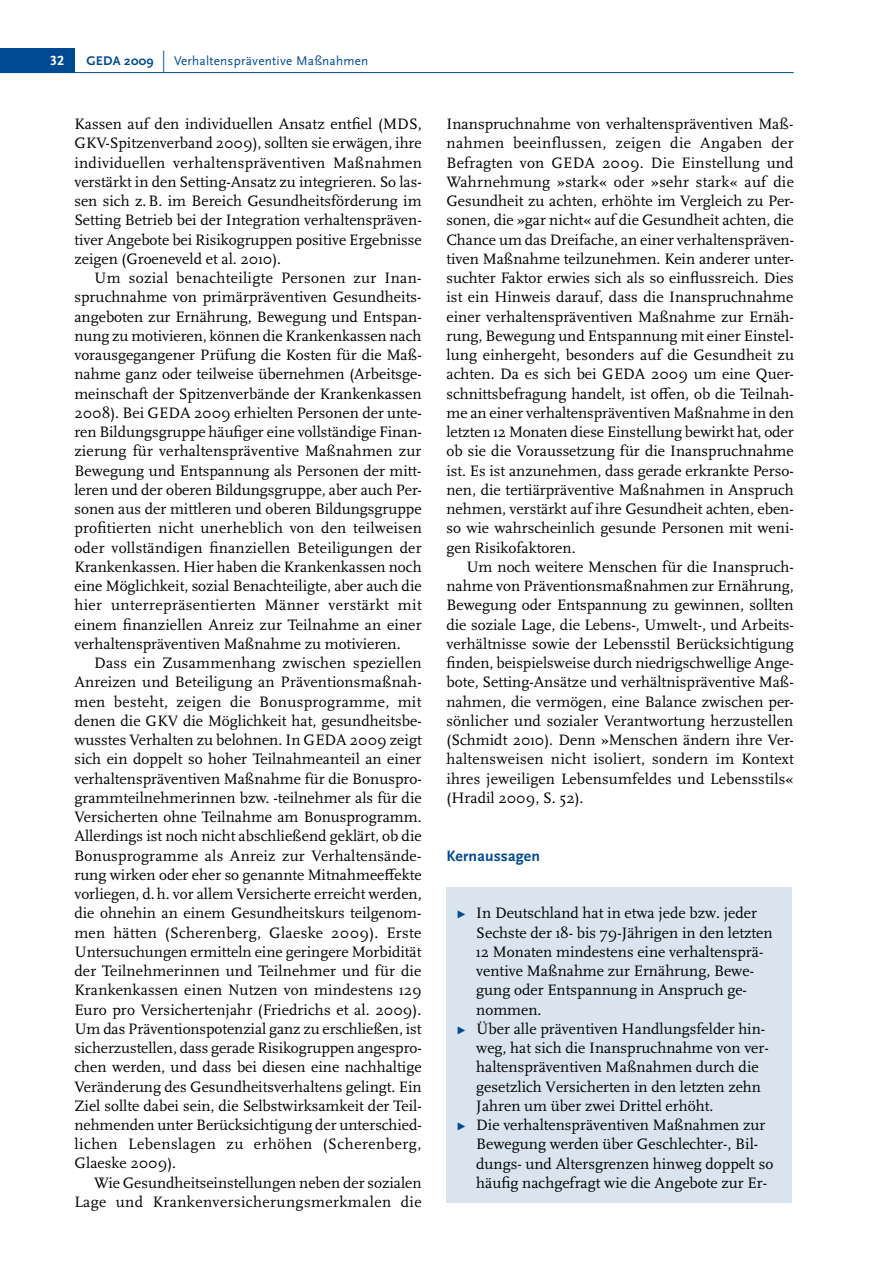
<style>
.page{position:relative;width:893px;height:1280px;background:#fff}
.page>*{position:absolute;margin:0;border:0;box-sizing:border-box;transform-origin:0 0}
.t1{font:15.75px/19.2px "Scala Pro";color:#000;text-align:justify}
.t2{font:700 15.75px "Scala Sans Pro";letter-spacing:.01em;color:#004a93}
.t3{font:700 14px "Scala Sans Pro";color:#fff}
.t4{font:13.12px "Scala Sans Pro";letter-spacing:.02em;color:#004a93}
.s1{font-weight:700}
.s2{font-family:"Scala Pro";font-size:22.05px}
.s3{color:#004a93}
</style>
<div class="page">
<hr style="left:0;top:72px;width:794px;height:1px;background:#004a93">
<div style="left:0;top:48px;width:74px;height:25px;background:#004a93"></div>
<div style="left:446px;top:887px;width:346px;height:316px;background:#d9e4ef"></div>
<p class="t3" style="left:50px;top:52px;width:15px">32</p>
<p class="t4" style="left:86px;top:53px;width:283px"><span class="s1">GEDA 2009</span> <span class="s2">|</span> Verhaltenspräventive Maßnahmen</p>
<p class="t1" style="left:74px;top:114px;width:349px">Kassen auf den individuellen Ansatz entfiel (MDS, GKV-Spitzenverband 2009), sollten sie erwägen, ihre individuellen verhaltenspräventiven Maßnahmen verstärkt in den Setting-Ansatz zu integrieren. So las&shy;sen sich z.B. im Bereich Gesundheitsförderung im Setting Betrieb bei der Integration verhaltenspräven&shy;tiver Angebote bei Risikogruppen positive Ergebnisse zeigen (Groeneveld et al. 2010).</p>
<p class="t1" style="left:74px;top:268px;width:349px;text-indent:20px">Um sozial benachteiligte Personen zur Inan&shy;spruchnahme von primärpräventiven Gesundheits&shy;angeboten zur Ernährung, Bewegung und Entspan&shy;nung zu motivieren, können die Krankenkassen nach vorausgegangener Prüfung die Kosten für die Maß&shy;nahme ganz oder teilweise übernehmen (Arbeitsge&shy;meinschaft der Spitzenverbände der Krankenkassen 2008). Bei GEDA 2009 erhielten Personen der unte&shy;ren Bildungsgruppe häufiger eine vollständige Finan&shy;zierung für verhaltenspräventive Maßnahmen zur Bewegung und Entspannung als Personen der mitt&shy;leren und der oberen Bildungsgruppe, aber auch Per&shy;sonen aus der mittleren und oberen Bildungsgruppe profitierten nicht unerheblich von den teilweisen oder vollständigen finanziellen Beteiligungen der Krankenkassen. Hier haben die Krankenkassen noch eine Möglichkeit, sozial Benachteiligte, aber auch die hier unterrepräsentierten Männer verstärkt mit einem finanziellen Anreiz zur Teilnahme an einer verhaltenspräventiven Maßnahme zu motivieren.</p>
<p class="t1" style="left:74px;top:653px;width:349px;text-indent:20px">Dass ein Zusammenhang zwischen speziellen Anreizen und Beteiligung an Präventionsmaßnah&shy;men besteht, zeigen die Bonusprogramme, mit denen die GKV die Möglichkeit hat, gesundheitsbe&shy;wusstes Verhalten zu belohnen. In GEDA 2009 zeigt sich ein doppelt so hoher Teilnahmeanteil an einer verhaltenspräventiven Maßnahme für die Bonuspro&shy;grammteilnehmerinnen bzw. -teilnehmer als für die Versicherten ohne Teilnahme am Bonusprogramm.<br>Allerdings ist noch nicht abschließend geklärt, ob die Bonusprogramme als Anreiz zur Verhaltensände&shy;rung wirken oder eher so genannte Mitnahmeeffekte vorliegen, d.h. vor allem Versicherte erreicht werden, die ohnehin an einem Gesundheitskurs teilgenom&shy;men hätten (Scherenberg, Glaeske 2009). Erste Untersuchungen ermitteln eine geringere Morbidität der Teilnehmerinnen und Teilnehmer und für die Krankenkassen einen Nutzen von mindestens 129<br>Euro pro Versichertenjahr (Friedrichs et al. 2009).<br>Um das Präventionspotenzial ganz zu erschließen, ist sicherzustellen, dass gerade Risikogruppen angespro&shy;chen werden, und dass bei diesen eine nachhaltige Veränderung des Gesundheitsverhaltens gelingt. Ein Ziel sollte dabei sein, die Selbstwirksamkeit der Teil&shy;nehmenden unter Berücksichtigung der unterschied&shy;lichen Lebenslagen zu erhöhen (Scherenberg, Glaeske 2009).</p>
<p class="t1" style="left:74px;top:1173px;width:349px;text-align:right">Wie Gesundheitseinstellungen neben der sozialen<br>Lage und Krankenversicherungsmerkmalen die</p>
<p class="t1" style="left:446px;top:114px;width:349px">Inanspruchnahme von verhaltenspräventiven Maß&shy;nahmen beeinflussen, zeigen die Angaben der Befragten von GEDA 2009. Die Einstellung und Wahrnehmung »stark« oder »sehr stark« auf die Gesundheit zu achten, erhöhte im Vergleich zu Per&shy;sonen, die »gar nicht« auf die Gesundheit achten, die Chance um das Dreifache, an einer verhaltenspräven&shy;tiven Maßnahme teilzunehmen. Kein anderer unter&shy;suchter Faktor erwies sich als so einflussreich. Dies ist ein Hinweis darauf, dass die Inanspruchnahme einer verhaltenspräventiven Maßnahme zur Ernäh&shy;rung, Bewegung und Entspannung mit einer Einstel&shy;lung einhergeht, besonders auf die Gesundheit zu achten. Da es sich bei GEDA 2009 um eine Quer&shy;schnittsbefragung handelt, ist offen, ob die Teilnah&shy;me an einer verhaltenspräventiven Maßnahme in den letzten 12 Monaten diese Einstellung bewirkt hat, oder ob sie die Voraussetzung für die Inanspruchnahme ist. Es ist anzunehmen, dass gerade erkrankte Perso&shy;nen, die tertiärpräventive Maßnahmen in Anspruch nehmen, verstärkt auf ihre Gesundheit achten, eben&shy;so wie wahrscheinlich gesunde Personen mit weni&shy;gen Risikofaktoren.</p>
<p class="t1" style="left:446px;top:557px;width:349px;text-indent:20px">Um noch weitere Menschen für die Inanspruch&shy;nahme von Präventionsmaßnahmen zur Ernährung, Bewegung oder Entspannung zu gewinnen, sollten die soziale Lage, die Lebens-, Umwelt-, und Arbeits&shy;verhältnisse sowie der Lebensstil Berücksichtigung finden, beispielsweise durch niedrigschwellige Ange&shy;bote, Setting-Ansätze und verhältnispräventive Maß&shy;nahmen, die vermögen, eine Balance zwischen per&shy;sönlicher und sozialer Verantwortung herzustellen (Schmidt 2010). Denn »Menschen ändern ihre Ver&shy;haltensweisen nicht isoliert, sondern im Kontext ihres jeweiligen Lebensumfeldes und Lebensstils« (Hradil 2009, S. 52).</p>
<p class="t2" style="left:446px;top:846px;width:95px">Kernaussagen</p>
<p class="t1" style="left:456px;top:903px;width:302px"><span class="s3">▶</span> In Deutschland hat in etwa jede bzw. jeder</p>
<p class="t1" style="left:476px;top:923px;width:298px">Sechste der 18- bis 79-Jährigen in den letzten</p>
<p class="t1" style="left:476px;top:942px;width:289px">12 Monaten mindestens eine verhaltensprä-</p>
<p class="t1" style="left:476px;top:961px;width:279px">ventive Maßnahme zur Ernährung, Bewe-</p>
<p class="t1" style="left:476px;top:980px;width:272px">gung oder Entspannung in Anspruch ge-</p>
<p class="t1" style="left:476px;top:1000px;width:67px">nommen.</p>
<p class="t1" style="left:456px;top:1019px;width:310px"><span class="s3">▶</span> Über alle präventiven Handlungsfelder hin-</p>
<p class="t1" style="left:476px;top:1038px;width:294px">weg, hat sich die Inanspruchnahme von ver-</p>
<p class="t1" style="left:476px;top:1057px;width:284px">haltenspräventiven Maßnahmen durch die</p>
<p class="t1" style="left:476px;top:1077px;width:286px">gesetzlich Versicherten in den letzten zehn</p>
<p class="t1" style="left:476px;top:1096px;width:239px">Jahren um über zwei Drittel erhöht.</p>
<p class="t1" style="left:456px;top:1115px;width:310px"><span class="s3">▶</span> Die verhaltenspräventiven Maßnahmen zur</p>
<p class="t1" style="left:476px;top:1134px;width:283px">Bewegung werden über Geschlechter-, Bil-</p>
<p class="t1" style="left:476px;top:1154px;width:299px">dungs- und Altersgrenzen hinweg doppelt so</p>
<p class="t1" style="left:476px;top:1173px;width:291px">häufig nachgefragt wie die Angebote zur Er-</p>
</div>
